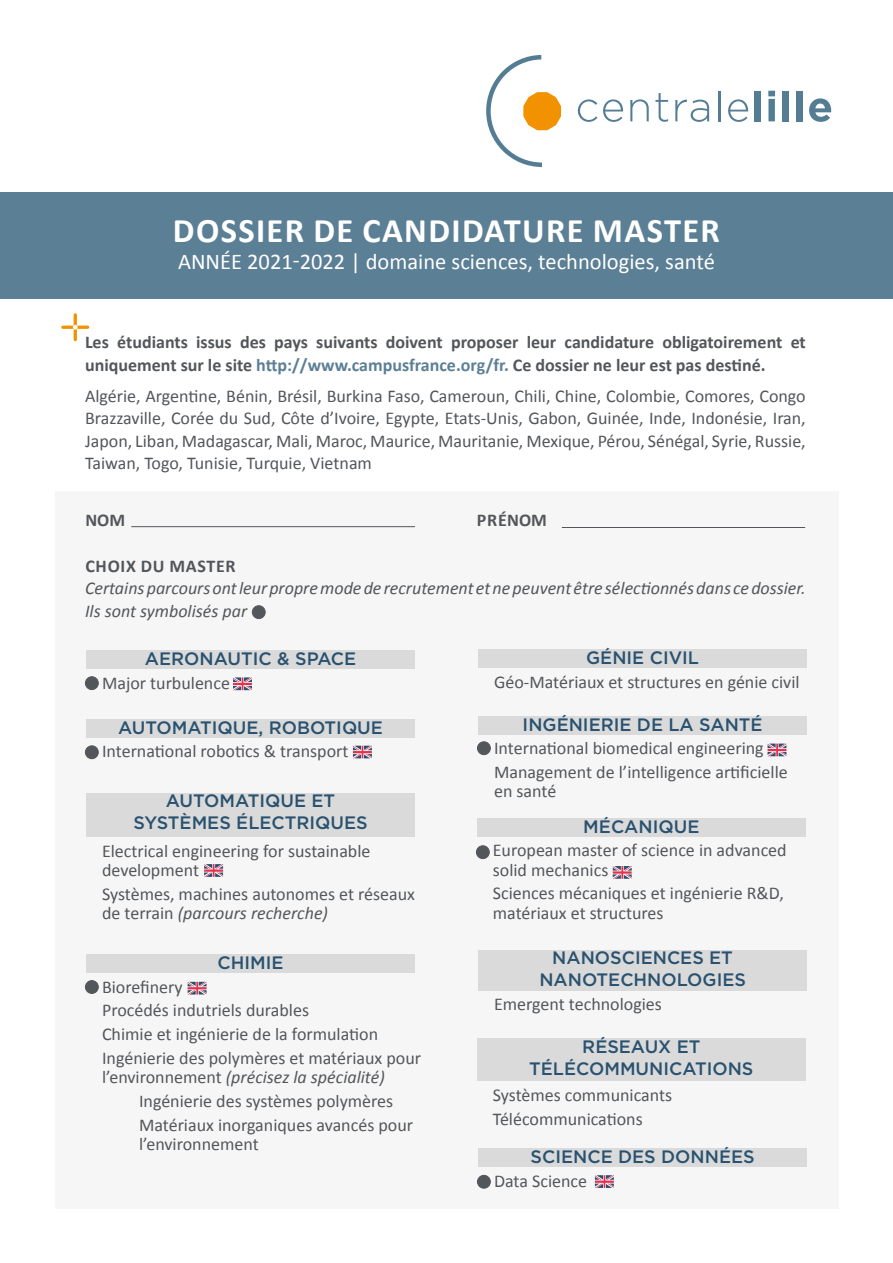
<style>
.page{position:relative;width:893px;height:1263px;background:#fff}
.page>*{position:absolute;margin:0;border:0;box-sizing:border-box;transform-origin:0 0}
.t1{font:700 34.5px "Calibri";letter-spacing:.04em;color:#fff}
.t2{font:22.5px "Calibri";color:#fff}
.t3{font:18px/23.7px "Calibri";color:#53565a}
.t4{font:500 18px/21.6px "Gotham";color:#295270;text-align:center}
.t5{font:700 18px/22.5px "Calibri";color:#53565a}
.t6{font:italic 18px/22.5px "Calibri";color:#53565a}
.t7{font:700 18px "Calibri";letter-spacing:.04em;color:#53565a}
.s1{color:#5b7f95}
.s2{font-style:italic}
</style>
<div class="page">
<svg style="left:578px;top:99px;width:19px;height:23px"></svg>
<svg style="left:603px;top:99px;width:20px;height:23px"></svg>
<svg style="left:630px;top:99px;width:19px;height:22px"></svg>
<svg style="left:655px;top:93px;width:13px;height:29px"></svg>
<svg style="left:675px;top:99px;width:34px;height:23px"></svg>
<hr style="left:718px;top:91px;width:2px;height:30px;background:#547d94">
<svg style="left:728px;top:99px;width:20px;height:23px"></svg>
<div style="left:754px;top:91px;width:7px;height:30px;background:#547d94"></div>
<svg style="left:768px;top:91px;width:7px;height:30px"></svg>
<div style="left:782px;top:91px;width:7px;height:30px;background:#547d94"></div>
<div style="left:796px;top:91px;width:7px;height:30px;background:#547d94"></div>
<svg style="left:809px;top:98px;width:22px;height:24px"></svg>
<svg style="left:486px;top:55px;width:75px;height:112px"></svg>
<div style="left:0;top:192px;width:893px;height:107px;background:#5b7f95"></div>
<hr style="left:63px;top:326px;width:25px;height:3px;background:#f39200">
<hr style="left:74px;top:315px;width:3px;height:25px;background:#f39200">
<svg style="left:73px;top:325px;width:5px;height:5px"></svg>
<div style="left:55px;top:491px;width:783px;height:717px;background:#f6f6f6"></div>
<hr style="left:131px;top:526px;width:284px;height:1px;background:#53565a">
<hr style="left:562px;top:527px;width:243px;height:1px;background:#53565a">
<div style="left:86px;top:955px;width:329px;height:18px;background:#dadada"></div>
<div style="left:86px;top:651px;width:329px;height:18px;background:#dadada"></div>
<div style="left:86px;top:793px;width:329px;height:44px;background:#dadada"></div>
<div style="left:477px;top:818px;width:329px;height:18px;background:#dadada"></div>
<div style="left:478px;top:649px;width:329px;height:19px;background:#dadada"></div>
<div style="left:86px;top:719px;width:329px;height:18px;background:#dadada"></div>
<div style="left:478px;top:716px;width:329px;height:18px;background:#dadada"></div>
<div style="left:477px;top:1039px;width:329px;height:42px;background:#dadada"></div>
<div style="left:478px;top:1149px;width:329px;height:18px;background:#dadada"></div>
<div style="left:478px;top:950px;width:329px;height:40px;background:#dadada"></div>
<svg style="left:233px;top:677px;width:19px;height:13px"></svg>
<svg style="left:353px;top:746px;width:19px;height:12px"></svg>
<svg style="left:188px;top:982px;width:19px;height:12px"></svg>
<svg style="left:204px;top:864px;width:19px;height:13px"></svg>
<svg style="left:767px;top:743px;width:19px;height:13px"></svg>
<svg style="left:613px;top:866px;width:19px;height:13px"></svg>
<svg style="left:595px;top:1175px;width:19px;height:13px"></svg>
<div style="left:85px;top:980px;width:13px;height:13px;background:#53565a;border-radius:50%"></div>
<div style="left:85px;top:980px;width:14px;height:14px;border:1px solid #53565a;border-radius:50%"></div>
<div style="left:85px;top:746px;width:13px;height:13px;background:#53565a;border-radius:50%"></div>
<div style="left:85px;top:745px;width:14px;height:14px;border:1px solid #53565a;border-radius:50%"></div>
<div style="left:85px;top:677px;width:13px;height:13px;background:#53565a;border-radius:50%"></div>
<div style="left:85px;top:676px;width:14px;height:14px;border:1px solid #53565a;border-radius:50%"></div>
<div style="left:252px;top:606px;width:13px;height:12px;background:#53565a;border-radius:50%"></div>
<div style="left:252px;top:605px;width:14px;height:14px;border:1px solid #53565a;border-radius:50%"></div>
<div style="left:477px;top:742px;width:13px;height:13px;background:#53565a;border-radius:50%"></div>
<div style="left:477px;top:741px;width:14px;height:14px;border:1px solid #53565a;border-radius:50%"></div>
<div style="left:476px;top:846px;width:13px;height:13px;background:#53565a;border-radius:50%"></div>
<div style="left:476px;top:845px;width:14px;height:14px;border:1px solid #53565a;border-radius:50%"></div>
<div style="left:477px;top:1175px;width:13px;height:13px;background:#53565a;border-radius:50%"></div>
<div style="left:477px;top:1175px;width:14px;height:13px;border:1px solid #53565a;border-radius:50%"></div>
<h1 class="t1" style="left:173px;top:209px;width:549px">DOSSIER DE CANDIDATURE MASTER</h1>
<p class="t2" style="left:178px;top:247px;width:538px">ANNÉE 2021-2022 | domaine sciences, technologies, santé</p>
<p class="t5" style="left:85px;top:330px;width:722px">Les étudiants issus des pays suivants doivent proposer leur candidature obligatoirement et uniquement sur le site <span class="s1">http://www.campusfrance.org/fr.</span> Ce dossier ne leur est pas destiné.</p>
<p class="t3" style="left:85px;top:384px;width:722px;line-height:22.5px;text-align:justify">Algérie, Argentine, Bénin, Brésil, Burkina Faso, Cameroun, Chili, Chine, Colombie, Comores, Congo Brazzaville, Corée du Sud, Côte d’Ivoire, Egypte, Etats-Unis, Gabon, Guinée, Inde, Indonésie, Iran, Japon, Liban, Madagascar, Mali, Maroc, Maurice, Mauritanie, Mexique, Pérou, Sénégal, Syrie, Russie, Taiwan, Togo, Tunisie, Turquie, Vietnam</p>
<p class="t5" style="left:85px;top:508px;width:41px">NOM</p>
<p class="t5" style="left:477px;top:508px;width:72px">PRÉNOM</p>
<p class="t7" style="left:85px;top:554px;width:152px">CHOIX DU MASTER</p>
<p class="t6" style="left:85px;top:576px;width:722px">Certains parcours ont leur propre mode de recrutement et ne peuvent être sélectionnés dans ce dossier.<br>Ils sont symbolisés par</p>
<p class="t4" style="left:145px;top:648px;width:213px">AERONAUTIC &amp; SPACE</p>
<p class="t3" style="left:102px;top:670px;width:129px">Major turbulence</p>
<p class="t4" style="left:118px;top:716px;width:266px">AUTOMATIQUE, ROBOTIQUE</p>
<p class="t3" style="left:102px;top:739px;width:248px">International robotics &amp; transport</p>
<p class="t4" style="left:133px;top:790px;width:236px">AUTOMATIQUE ET<br>SYSTÈMES ÉLECTRIQUES</p>
<p class="t3" style="left:102px;top:840px;width:270px;line-height:19.5px">Electrical engineering for sustainable development</p>
<p class="t3" style="left:102px;top:883px;width:314px;line-height:19.5px">Systèmes, machines autonomes et réseaux de terrain <span class="s2">(parcours recherche)</span></p>
<p class="t4" style="left:218px;top:952px;width:68px">CHIMIE</p>
<p class="t3" style="left:102px;top:974px;width:321px">Biorefinery<br>Procédés indutriels durables<br>Chimie et ingénierie de la formulation<br>Ingénierie des polymères et matériaux pour</p>
<p class="t3" style="left:139px;top:1065px;width:276px;text-indent:-37px">l’environnement <span class="s2">(précisez la spécialité)<br></span>Ingénierie des systèmes polymères<br>Matériaux inorganiques avancés pour</p>
<p class="t3" style="left:139px;top:1132px;width:121px">l’environnement</p>
<p class="t4" style="left:586px;top:646px;width:114px">GÉNIE CIVIL</p>
<p class="t3" style="left:494px;top:669px;width:307px">Géo-Matériaux et structures en génie civil</p>
<p class="t4" style="left:523px;top:713px;width:241px">INGÉNIERIE DE LA SANTÉ</p>
<p class="t3" style="left:494px;top:735px;width:295px">International biomedical engineering<br>Management de l’intelligence artificielle</p>
<p class="t3" style="left:494px;top:779px;width:64px">en santé</p>
<p class="t4" style="left:583px;top:815px;width:118px">MÉCANIQUE</p>
<p class="t3" style="left:493px;top:840px;width:295px;line-height:19.5px">European master of science in advanced solid mechanics</p>
<p class="t3" style="left:493px;top:883px;width:293px;line-height:19.5px">Sciences mécaniques et ingénierie R&amp;D, matériaux et structures</p>
<p class="t4" style="left:539px;top:947px;width:208px">NANOSCIENCES ET<br>NANOTECHNOLOGIES</p>
<p class="t3" style="left:494px;top:992px;width:169px">Emergent technologies</p>
<p class="t4" style="left:529px;top:1036px;width:226px">RÉSEAUX ET<br>TÉLÉCOMMUNICATIONS</p>
<p class="t3" style="left:493px;top:1082px;width:181px">Systèmes communicants<br>Télécommunications</p>
<p class="t4" style="left:531px;top:1146px;width:226px">SCIENCE DES DONNÉES</p>
<p class="t3" style="left:494px;top:1168px;width:95px">Data Science</p>
</div>
